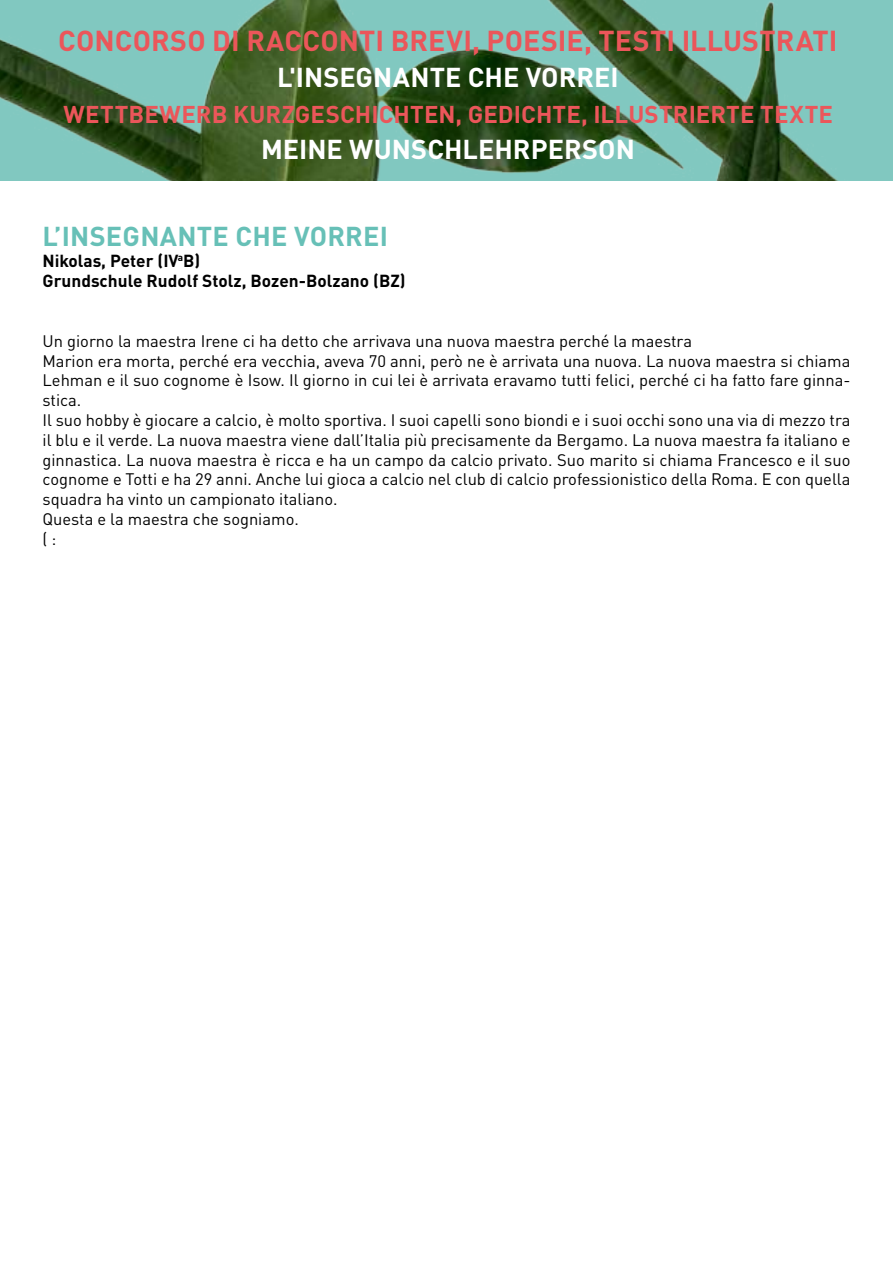
<style>
.page{position:relative;width:893px;height:1263px;background:#fff}
.page>*{position:absolute;margin:0;border:0;box-sizing:border-box;transform-origin:0 0}
.t1{font:700 28.5px "DINOT";letter-spacing:.005em;color:#eb565a}
.t2{font:700 27px "DINOT";color:#fff}
.t3{font:700 27px "DINOT";letter-spacing:.01em;color:#67c0b7}
.t4{font:700 24px "DINOT";letter-spacing:.005em;color:#eb565a}
.t5{font:700 17.25px/20.7px "DINOT";color:#000}
.t6{font:16.5px/19.8px "DINOT";color:#000}
</style>
<div class="page">
<img style="left:0;top:0;width:893px;height:181px">
<h1 class="t1" style="left:58px;top:22px;width:781px">CONCORSO DI RACCONTI BREVI, POESIE, TESTI ILLUSTRATI</h1>
<h2 class="t2" style="left:277px;top:60px;width:343px">L'INSEGNANTE CHE VORREI</h2>
<h3 class="t4" style="left:64px;top:99px;width:771px">WETTBEWERB KURZGESCHICHTEN, GEDICHTE, ILLUSTRIERTE TEXTE</h3>
<h2 class="t2" style="left:261px;top:132px;width:375px">MEINE WUNSCHLEHRPERSON</h2>
<h2 class="t3" style="left:43px;top:219px;width:347px">L’INSEGNANTE CHE VORREI</h2>
<p class="t5" style="left:43px;top:250px;width:365px">Nikolas, Peter (IV<sup>a</sup>B)<br>Grundschule Rudolf Stolz, Bozen-Bolzano (BZ)</p>
<p class="t6" style="left:43px;top:331px;width:809px">Un giorno la maestra Irene ci ha detto che arrivava una nuova maestra perché la maestra<br>Marion era morta, perché era vecchia, aveva 70 anni, però ne è arrivata una nuova. La nuova maestra si chiama Lehman e il suo cognome è Isow. Il giorno in cui lei è arrivata eravamo tutti felici, perché ci ha fatto fare ginna&shy;stica.<br>Il suo hobby è giocare a calcio, è molto sportiva. I suoi capelli sono biondi e i suoi occhi sono una via di mezzo tra il blu e il verde. La nuova maestra viene dall’Italia più precisamente da Bergamo. La nuova maestra fa italiano e ginnastica. La nuova maestra è ricca e ha un campo da calcio privato. Suo marito si chiama Francesco e il suo cognome e Totti e ha 29 anni. Anche lui gioca a calcio nel club di calcio professionistico della Roma. E con quella squadra ha vinto un campionato italiano.<br>Questa e la maestra che sogniamo.<br>( :</p>
</div>
